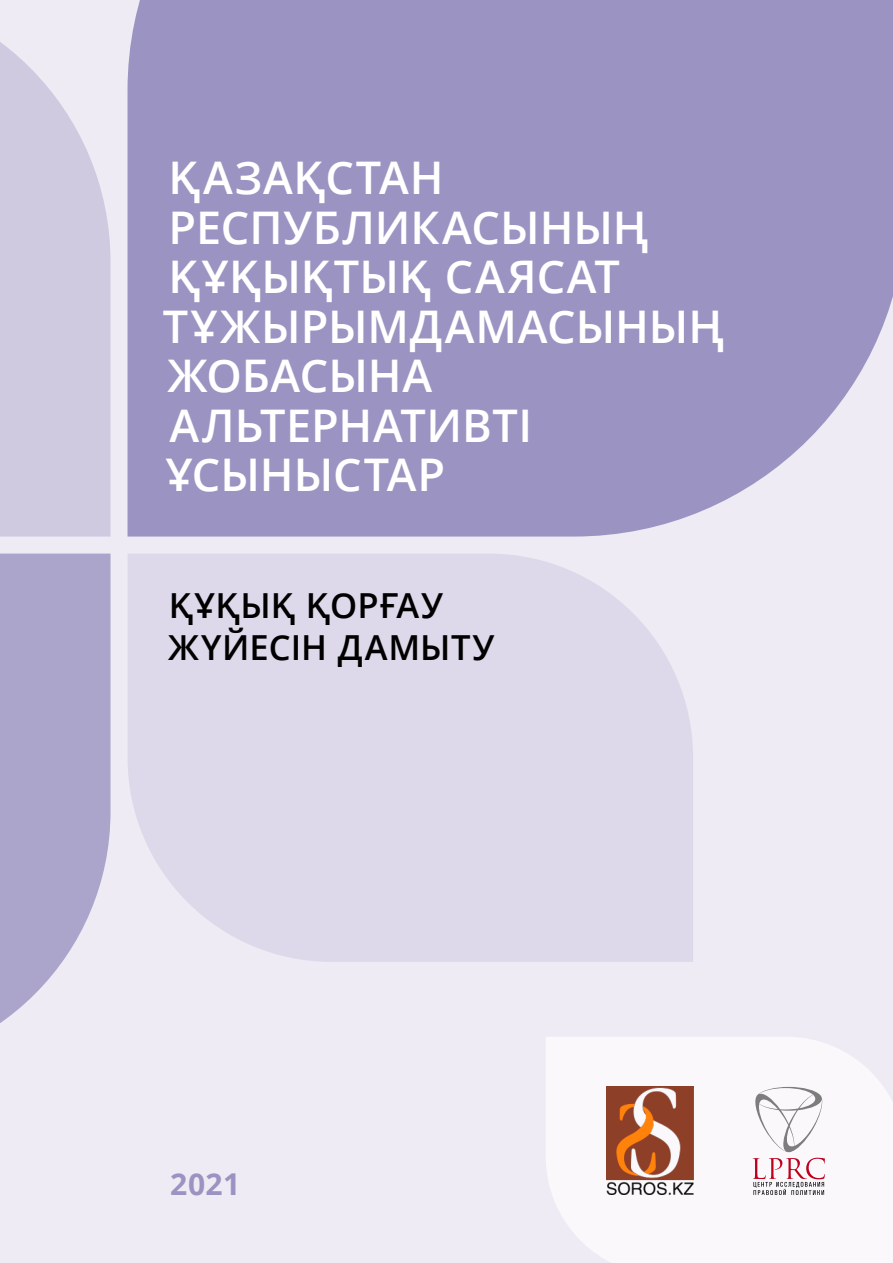
<style>
.page{position:relative;width:893px;height:1263px;background:#efebf4}
.page>*{position:absolute;margin:0;border:0;box-sizing:border-box;transform-origin:0 0}
.t1{font:600 45px/49.5px "Open Sans";color:#fff}
.t2{font:600 34.5px/42px "Open Sans";letter-spacing:.015em;color:#000}
.t3{font:700 30.15px "Open Sans";color:#9b94c2}
</style>
<div class="page">
<svg style="left:0;top:554px;width:111px;height:469px;background:#b4add0"></svg>
<div style="left:546px;top:1037px;width:347px;height:226px;background:#faf8fb"></div>
<svg style="left:128px;top:554px;width:565px;height:408px;background:#dfdaea"></svg>
<div style="left:128px;top:0;width:765px;height:536px;background:#9b94c2"></div>
<svg style="left:0;top:42px;width:111px;height:494px;background:#d4cee3"></svg>
<img style="left:606px;top:1087px;width:87px;height:108px">
<svg style="left:753px;top:1158px;width:72px;height:37px"></svg>
<svg style="left:753px;top:1087px;width:71px;height:65px"></svg>
<p class="t1" style="left:163px;top:152px;width:563px">ҚАЗАҚСТАН<br>РЕСПУБЛИКАСЫНЫҢ<br>ҚҰҚЫҚТЫҚ САЯСАТ<br>ТҰЖЫРЫМДАМАСЫНЫҢ<br>ЖОБАСЫНА<br>АЛЬТЕРНАТИВТІ<br>ҰСЫНЫСТАР</p>
<p class="t2" style="left:168px;top:584px;width:328px">ҚҰҚЫҚ ҚОРҒАУ<br>ЖҮЙЕСІН ДАМЫТУ</p>
<p class="t3" style="left:170px;top:1163px;width:72px">2021</p>
</div>
